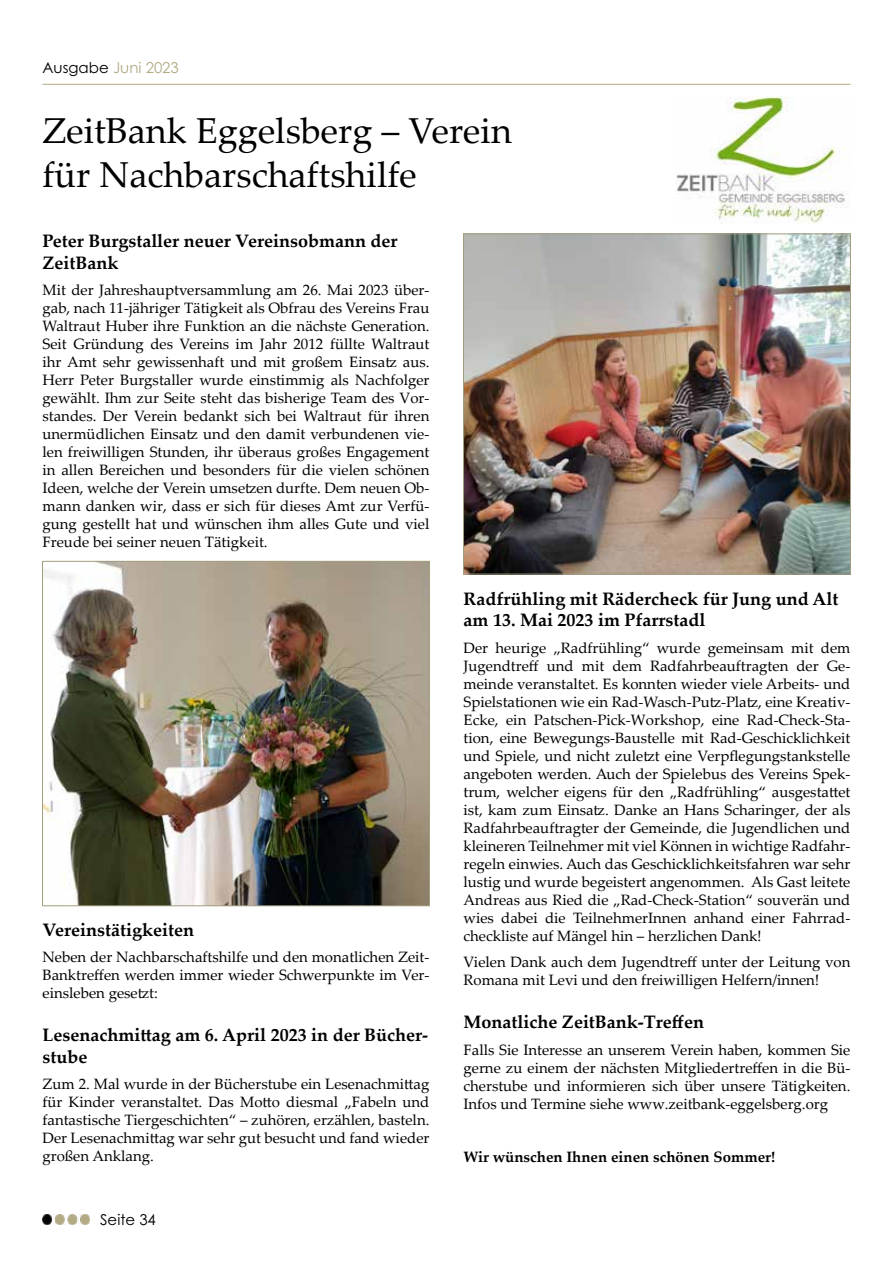
<style>
.page{position:relative;width:893px;height:1263px;background:#fff}
.page>*{position:absolute;margin:0;border:0;box-sizing:border-box;transform-origin:0 0}
.t1{font:36px/43.2px "Palatino Linotype";color:#000}
.t2{font:700 18px/21.6px "Palatino Linotype";color:#000}
.t3{font:15px/18px "Palatino Linotype";color:#000;text-align:justify}
.t4{font:700 15px "Palatino Linotype";color:#000}
.t5{font:15px "Century Gothic Pro";color:#b1a982}
.t6{font:15px "Century Gothic Pro";color:#000}
.s1{color:#000}
</style>
<div class="page">
<hr style="left:43px;top:84px;width:807px;height:1px;background:#b1a982">
<img style="left:43px;top:1214px;width:46px;height:10px">
<img style="left:676px;top:96px;width:172px;height:128px">
<img style="left:44px;top:563px;width:384px;height:341px">
<div style="left:42px;top:561px;width:388px;height:345px;border:1px solid #a39e80"></div>
<img style="left:465px;top:235px;width:384px;height:337px">
<div style="left:463px;top:233px;width:388px;height:341px;border:1px solid #a39e80"></div>
<p class="t5" style="left:43px;top:59px;width:138px"><span class="s1">Ausgabe</span> Juni 2023</p>
<h1 class="t1" style="left:43px;top:108px;width:471px">ZeitBank Eggelsberg – Verein für Nachbarschaftshilfe</h1>
<p class="t2" style="left:43px;top:229px;width:356px">Peter Burgstaller neuer Vereinsobmann der<br>ZeitBank</p>
<p class="t3" style="left:43px;top:280px;width:388px">Mit der Jahreshauptversammlung am 26. Mai 2023 über&shy;gab, nach 11-jähriger Tätigkeit als Obfrau des Vereins Frau Waltraut Huber ihre Funktion an die nächste Generation.<br>Seit Gründung des Vereins im Jahr 2012 füllte Waltraut ihr Amt sehr gewissenhaft und mit großem Einsatz aus.<br>Herr Peter Burgstaller wurde einstimmig als Nachfolger gewählt. Ihm zur Seite steht das bisherige Team des Vor&shy;standes. Der Verein bedankt sich bei Waltraut für ihren unermüdlichen Einsatz und den damit verbundenen vie&shy;len freiwilligen Stunden, ihr überaus großes Engagement in allen Bereichen und besonders für die vielen schönen Ideen, welche der Verein umsetzen durfte. Dem neuen Ob&shy;mann danken wir, dass er sich für dieses Amt zur Verfü&shy;gung gestellt hat und wünschen ihm alles Gute und viel Freude bei seiner neuen Tätigkeit.</p>
<p class="t2" style="left:43px;top:918px;width:153px">Vereinstätigkeiten</p>
<p class="t3" style="left:43px;top:947px;width:388px">Neben der Nachbarschaftshilfe und den monatlichen Zeit-Banktreffen werden immer wieder Schwerpunkte im Ver&shy;einsleben gesetzt:</p>
<p class="t2" style="left:43px;top:1023px;width:387px">Lesenachmittag am 6. April 2023 in der Bücher&shy;stube</p>
<p class="t3" style="left:43px;top:1074px;width:388px">Zum 2. Mal wurde in der Bücherstube ein Lesenachmittag für Kinder veranstaltet. Das Motto diesmal „Fabeln und fantastische Tiergeschichten“ – zuhören, erzählen, basteln.<br>Der Lesenachmittag war sehr gut besucht und fand wieder großen Anklang.</p>
<p class="t6" style="left:100px;top:1210px;width:57px">Seite 34</p>
<p class="t2" style="left:463px;top:587px;width:376px">Radfrühling mit Rädercheck für Jung und Alt am 13. Mai 2023 im Pfarrstadl</p>
<p class="t3" style="left:463px;top:638px;width:388px">Der heurige „Radfrühling“ wurde gemeinsam mit dem Jugendtreff und mit dem Radfahrbeauftragten der Ge&shy;meinde veranstaltet. Es konnten wieder viele Arbeits- und Spielstationen wie ein Rad-Wasch-Putz-Platz, eine Kreativ-Ecke, ein Patschen-Pick-Workshop, eine Rad-Check-Sta&shy;tion, eine Bewegungs-Baustelle mit Rad-Geschicklichkeit und Spiele, und nicht zuletzt eine Verpflegungstankstelle angeboten werden. Auch der Spielebus des Vereins Spek&shy;trum, welcher eigens für den „Radfrühling“ ausgestattet ist, kam zum Einsatz. Danke an Hans Scharinger, der als Radfahrbeauftragter der Gemeinde, die Jugendlichen und kleineren Teilnehmer mit viel Können in wichtige Radfahr&shy;regeln einwies. Auch das Geschicklichkeitsfahren war sehr lustig und wurde begeistert angenommen. Als Gast leitete Andreas aus Ried die „Rad-Check-Station“ souverän und wies dabei die TeilnehmerInnen anhand einer Fahrrad&shy;checkliste auf Mängel hin – herzlichen Dank!</p>
<p class="t3" style="left:463px;top:952px;width:388px">Vielen Dank auch dem Jugendtreff unter der Leitung von<br>Romana mit Levi und den freiwilligen Helfern/innen!</p>
<p class="t2" style="left:463px;top:1010px;width:242px">Monatliche ZeitBank-Treffen</p>
<p class="t3" style="left:463px;top:1040px;width:388px">Falls Sie Interesse an unserem Verein haben, kommen Sie gerne zu einem der nächsten Mitgliedertreffen in die Bü&shy;cherstube und informieren sich über unsere Tätigkeiten.<br>Infos und Termine siehe www.zeitbank-eggelsberg.org</p>
<p class="t4" style="left:463px;top:1146px;width:313px">Wir wünschen Ihnen einen schönen Sommer!</p>
</div>
